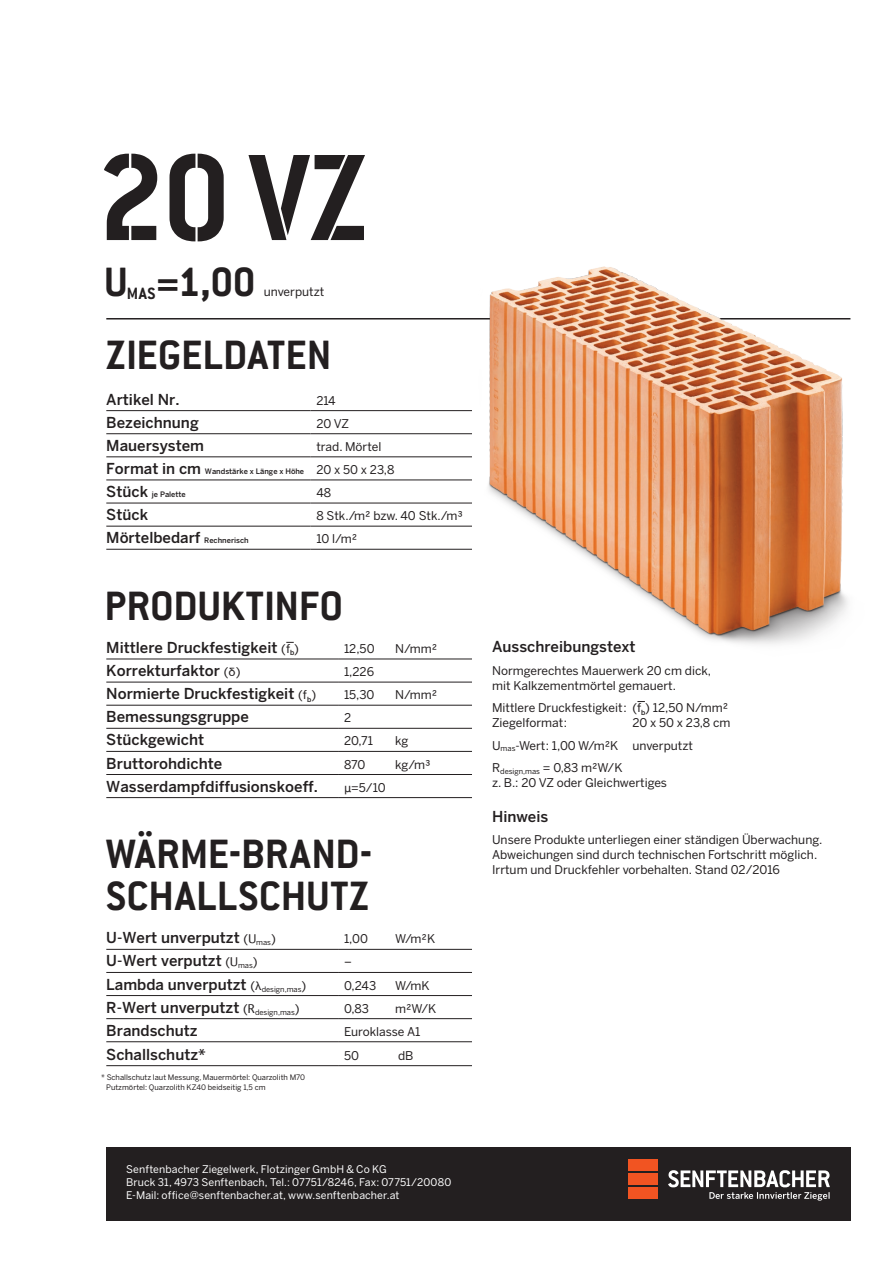
<style>
.page{position:relative;width:893px;height:1263px;background:#fff}
.page>*{position:absolute;margin:0;border:0;box-sizing:border-box;transform-origin:0 0}
.t1{font:135px "OK Stencil";color:#231f20}
.t2{font:700 45px/42px "Conduit ITC";letter-spacing:.005em;color:#231f20}
.t3{font:700 18px "Conduit ITC";color:#231f20}
.t4{font:500 15px "Benton Sans";color:#231f20}
.t5{font:12px/15px "Benton Sans";color:#231f20}
.t6{font:10.5px/12.8px "Benton Sans";letter-spacing:.01em;color:#fff}
.t7{font:7.5px/10.5px "Benton Sans";color:#231f20}
.t8{font:500 7.5px "Benton Sans";color:#231f20}
.s1{font-size:15px}
.s2{font-weight:400;font-size:12px}
.s3{font-size:7.5px}
</style>
<div class="page">
<div style="left:106px;top:1147px;width:744px;height:73px;background:#231f20"></div>
<div style="left:629px;top:1187px;width:29px;height:12px;background:#f15422"></div>
<div style="left:629px;top:1173px;width:29px;height:11px;background:#f15422"></div>
<div style="left:629px;top:1159px;width:29px;height:11px;background:#f15422"></div>
<svg style="left:668px;top:1170px;width:162px;height:30px"></svg>
<hr style="left:106px;top:410px;width:204px;height:1px;background:#231f20">
<hr style="left:310px;top:410px;width:162px;height:1px;background:#231f20">
<hr style="left:106px;top:433px;width:204px;height:1px;background:#231f20">
<hr style="left:310px;top:433px;width:162px;height:1px;background:#231f20">
<hr style="left:106px;top:456px;width:204px;height:1px;background:#231f20">
<hr style="left:310px;top:456px;width:162px;height:1px;background:#231f20">
<hr style="left:106px;top:480px;width:204px;height:1px;background:#231f20">
<hr style="left:310px;top:480px;width:162px;height:1px;background:#231f20">
<hr style="left:106px;top:503px;width:204px;height:1px;background:#231f20">
<hr style="left:310px;top:503px;width:162px;height:1px;background:#231f20">
<hr style="left:106px;top:526px;width:204px;height:1px;background:#231f20">
<hr style="left:310px;top:526px;width:162px;height:1px;background:#231f20">
<hr style="left:106px;top:549px;width:204px;height:1px;background:#231f20">
<hr style="left:310px;top:549px;width:162px;height:1px;background:#231f20">
<hr style="left:106px;top:659px;width:232px;height:1px;background:#231f20">
<hr style="left:338px;top:659px;width:134px;height:1px;background:#231f20">
<hr style="left:106px;top:682px;width:232px;height:1px;background:#231f20">
<hr style="left:338px;top:682px;width:134px;height:1px;background:#231f20">
<hr style="left:106px;top:705px;width:232px;height:1px;background:#231f20">
<hr style="left:338px;top:705px;width:134px;height:1px;background:#231f20">
<hr style="left:106px;top:728px;width:232px;height:1px;background:#231f20">
<hr style="left:338px;top:728px;width:134px;height:1px;background:#231f20">
<hr style="left:106px;top:751px;width:232px;height:1px;background:#231f20">
<hr style="left:338px;top:751px;width:134px;height:1px;background:#231f20">
<hr style="left:106px;top:774px;width:232px;height:1px;background:#231f20">
<hr style="left:338px;top:774px;width:134px;height:1px;background:#231f20">
<hr style="left:106px;top:797px;width:232px;height:1px;background:#231f20">
<hr style="left:338px;top:797px;width:134px;height:1px;background:#231f20">
<hr style="left:106px;top:949px;width:232px;height:1px;background:#231f20">
<hr style="left:338px;top:949px;width:134px;height:1px;background:#231f20">
<hr style="left:106px;top:972px;width:232px;height:1px;background:#231f20">
<hr style="left:338px;top:972px;width:134px;height:1px;background:#231f20">
<hr style="left:106px;top:995px;width:232px;height:1px;background:#231f20">
<hr style="left:338px;top:995px;width:134px;height:1px;background:#231f20">
<hr style="left:106px;top:1018px;width:232px;height:1px;background:#231f20">
<hr style="left:338px;top:1018px;width:134px;height:1px;background:#231f20">
<hr style="left:106px;top:1041px;width:232px;height:1px;background:#231f20">
<hr style="left:338px;top:1041px;width:134px;height:1px;background:#231f20">
<hr style="left:106px;top:1065px;width:232px;height:1px;background:#231f20">
<hr style="left:338px;top:1065px;width:134px;height:1px;background:#231f20">
<hr style="left:106px;top:318px;width:744px;height:1px;background:#231f20">
<img style="left:478px;top:266px;width:373px;height:378px">
<h1 class="t1" style="left:98px;top:119px;width:272px">20 VZ</h1>
<h2 class="t2" style="left:104px;top:260px;width:25px">U</h2>
<h2 class="t2" style="left:156px;top:260px;width:101px">=1,00</h2>
<p class="t5" style="left:264px;top:284px;width:62px">unverputzt</p>
<h3 class="t3" style="left:127px;top:283px;width:30px">MAS</h3>
<h2 class="t2" style="left:106px;top:333px;width:227px">ZIEGELDATEN</h2>
<p class="t4" style="left:106px;top:390px;width:75px">Artikel Nr.</p>
<p class="t5" style="left:316px;top:393px;width:21px">214</p>
<p class="t4" style="left:106px;top:413px;width:94px">Bezeichnung</p>
<p class="t5" style="left:316px;top:416px;width:34px">20 VZ</p>
<p class="t4" style="left:106px;top:436px;width:99px">Mauersystem</p>
<p class="t5" style="left:316px;top:439px;width:67px">trad. Mörtel</p>
<p class="t8" style="left:106px;top:467px;width:290px"><span class="s1">Format in cm</span> Wandstärke x Länge x Höhe <span class="s2">20 x 50 x 23,8</span></p>
<p class="t8" style="left:106px;top:490px;width:81px"><span class="s1">Stück</span> je Palette</p>
<p class="t5" style="left:316px;top:485px;width:16px">48</p>
<p class="t4" style="left:106px;top:506px;width:43px">Stück</p>
<p class="t5" style="left:316px;top:508px;width:148px">8 Stk./m² bzw. 40 Stk./m³</p>
<p class="t4" style="left:106px;top:529px;width:144px">Mörtelbedarf <span class="s3">Rechnerisch</span></p>
<p class="t5" style="left:316px;top:531px;width:42px">10 l/m²</p>
<h2 class="t2" style="left:104px;top:584px;width:240px">PRODUKTINFO</h2>
<p class="t4" style="left:106px;top:639px;width:194px">Mittlere Druckfestigkeit <span class="s2">(f</span><sub>b</sub><span class="s2">)</span></p>
<p class="t5" style="left:344px;top:641px;width:32px">12,50</p>
<p class="t5" style="left:395px;top:641px;width:44px">N/mm²</p>
<p class="t4" style="left:106px;top:662px;width:136px">Korrekturfaktor <span class="s2">( )</span></p>
<p class="t5" style="left:344px;top:664px;width:32px">1,226</p>
<p class="t4" style="left:106px;top:685px;width:211px">Normierte Druckfestigkeit <span class="s2">(f</span><sub>b</sub><span class="s2">)</span></p>
<p class="t5" style="left:344px;top:687px;width:32px">15,30</p>
<p class="t5" style="left:395px;top:687px;width:44px">N/mm²</p>
<p class="t4" style="left:106px;top:708px;width:144px">Bemessungsgruppe</p>
<p class="t5" style="left:344px;top:710px;width:9px">2</p>
<p class="t4" style="left:106px;top:731px;width:99px">Stückgewicht</p>
<p class="t5" style="left:344px;top:733px;width:31px">20,71</p>
<p class="t5" style="left:395px;top:733px;width:15px">kg</p>
<p class="t4" style="left:106px;top:754px;width:117px">Bruttorohdichte</p>
<p class="t5" style="left:344px;top:756px;width:23px">870</p>
<p class="t5" style="left:395px;top:756px;width:37px">kg/m³</p>
<p class="t4" style="left:106px;top:777px;width:213px">Wasserdampfdiffusionskoeff.</p>
<p class="t5" style="left:351px;top:779px;width:36px">=5/10</p>
<h2 class="t2" style="left:106px;top:833px;width:268px">WÄRME-BRAND-<br>SCHALLSCHUTZ</h2>
<p class="t4" style="left:106px;top:929px;width:171px">U-Wert unverputzt <span class="s2">(</span> <sub>mas</sub><span class="s2">)</span></p>
<p class="t5" style="left:344px;top:931px;width:25px">1,00</p>
<p class="t5" style="left:395px;top:931px;width:42px">W/m²K</p>
<p class="t4" style="left:106px;top:952px;width:153px">U-Wert verputzt <span class="s2">(</span> <sub>mas</sub><span class="s2">)</span></p>
<p class="t5" style="left:344px;top:954px;width:9px">–</p>
<p class="t4" style="left:106px;top:975px;width:202px">Lambda unverputzt <span class="s2">(</span> <sub>design,mas</sub><span class="s2">)</span></p>
<p class="t5" style="left:344px;top:977px;width:34px">0,243</p>
<p class="t5" style="left:395px;top:977px;width:36px">W/mK</p>
<p class="t4" style="left:106px;top:998px;width:195px">R-Wert unverputzt <span class="s2">(</span> <sub>design,mas</sub><span class="s2">)</span></p>
<p class="t5" style="left:344px;top:1001px;width:27px">0,83</p>
<p class="t5" style="left:395px;top:1001px;width:43px">m²W/K</p>
<p class="t4" style="left:106px;top:1021px;width:93px">Brandschutz</p>
<p class="t5" style="left:344px;top:1024px;width:78px">Euroklasse A1</p>
<p class="t4" style="left:106px;top:1045px;width:101px">Schallschutz*</p>
<p class="t5" style="left:344px;top:1048px;width:16px">50</p>
<p class="t5" style="left:398px;top:1048px;width:17px">dB</p>
<p class="t7" style="left:106px;top:1071px;width:200px;text-indent:-5px">* Schallschutz laut Messung, Mauermörtel: Quarzolith M70<br>Putzmörtel: Quarzolith KZ40 beidseitig 1,5 cm</p>
<p class="t6" style="left:126px;top:1163px;width:326px">Senftenbacher Ziegelwerk, Flotzinger GmbH &amp; Co KG<br>Bruck 31, 4973 Senftenbach, Tel.: 07751/8246, Fax: 07751/20080<br>E-Mail: office@senftenbacher.at, www.senftenbacher.at</p>
<p class="t4" style="left:492px;top:638px;width:145px">Ausschreibungstext</p>
<p class="t5" style="left:492px;top:663px;width:221px">Normgerechtes Mauerwerk 20 cm dick, mit Kalkzementmörtel gemauert.</p>
<p class="t5" style="left:492px;top:700px;width:238px">Mittlere Druckfestigkeit : (f<sub>b</sub>) 12,50 N/mm²<br>Ziegelformat:</p>
<p class="t5" style="left:492px;top:711px;width:240px;line-height:22.5px;text-indent:140px">20 x 50 x 23,8 cm<br>U<sub>mas</sub>-Wert: 1,00 W/m²K unverputzt<br>R<sub>design,mas</sub> = 0,83 m²W/K</p>
<p class="t5" style="left:492px;top:775px;width:176px">z. B.: 20 VZ oder Gleichwertiges</p>
<p class="t4" style="left:492px;top:807px;width:58px">Hinweis</p>
<p class="t5" style="left:492px;top:832px;width:332px">Unsere Produkte unterliegen einer ständigen Überwachung.<br>Abweichungen sind durch technischen Fortschritt möglich.<br>Irrtum und Druckfehler vorbehalten. Stand 02/2016</p>
</div>
